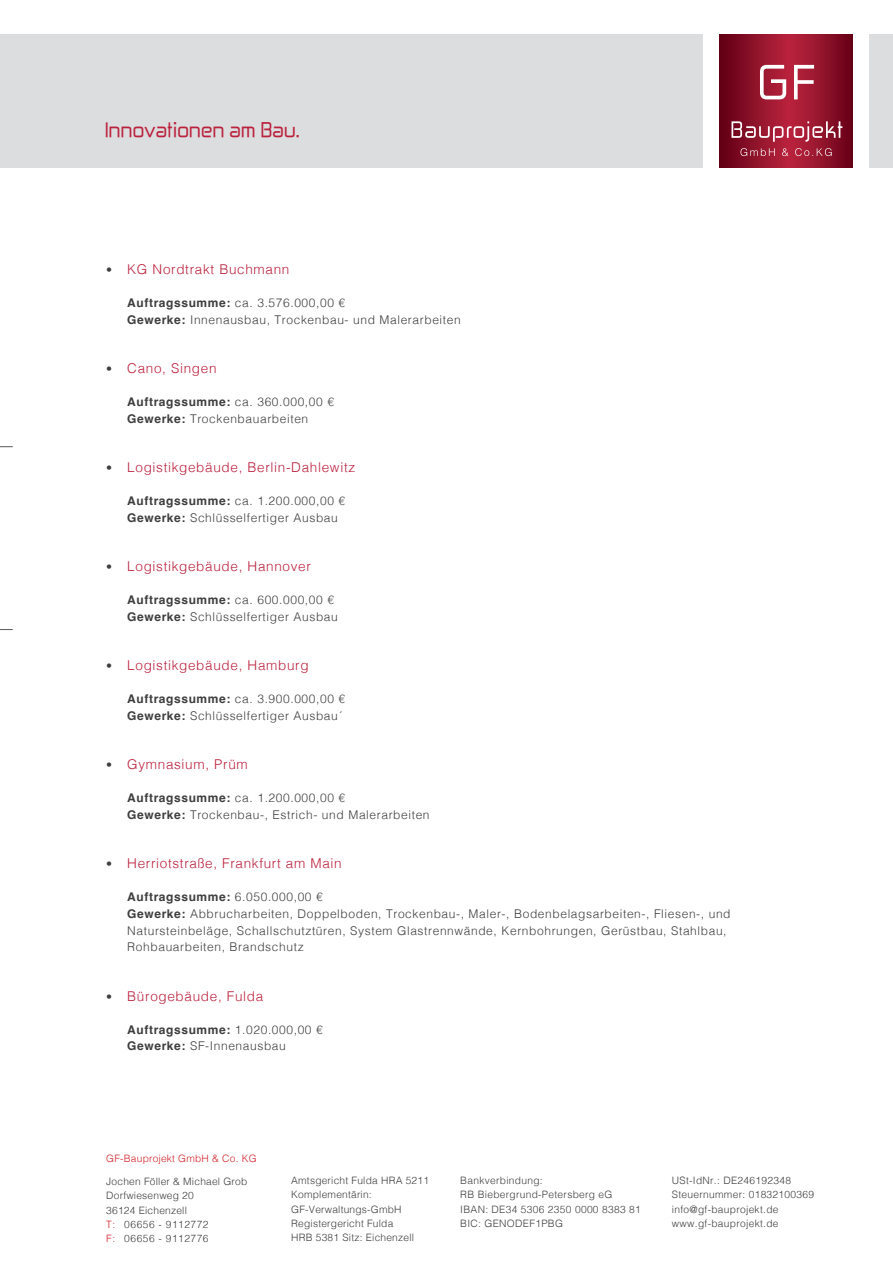
<style>
.page{position:relative;width:893px;height:1263px;background:#fff}
.page>*{position:absolute;margin:0;border:0;box-sizing:border-box;transform-origin:0 0}
.t1{font:18px "Zekton";letter-spacing:.02em;color:#bb213c}
.t2{font:300 13.5px "Helvetica";letter-spacing:.05em;color:#bb213c}
.t3{font:300 12px/16.5px "Helvetica";letter-spacing:.05em;color:#3e3e3f}
.t4{font:300 10.2px/14.2px "Helvetica";letter-spacing:.03em;color:#3e3e3f}
.t5{font:300 10.2px "Helvetica";letter-spacing:.02em;color:#d32229}
.s1{font-size:12px;color:#3e3e3f}
.s2{font-weight:700}
.s3{color:#d32229}
</style>
<div class="page">
<div style="left:0;top:35px;width:702px;height:133px;background:#dcdddf"></div>
<svg style="left:0;top:446px;width:13px;height:1px"></svg>
<svg style="left:0;top:629px;width:13px;height:1px"></svg>
<svg style="left:719px;top:34px;width:134px;height:134px;background:#890f27"></svg>
<svg style="left:760px;top:65px;width:54px;height:34px"></svg>
<svg style="left:740px;top:148px;width:92px;height:8px"></svg>
<svg style="left:731px;top:121px;width:111px;height:21px;background:#af4b5e"></svg>
<div style="left:870px;top:34px;width:23px;height:134px;background:#dcdddf"></div>
<h1 class="t1" style="left:105px;top:118px;width:196px">Innovationen am Bau.</h1>
<p class="t2" style="left:106px;top:258px;width:185px"><span class="s1">•</span> KG Nordtrakt Buchmann</p>
<p class="t3" style="left:127px;top:294px;width:335px"><span class="s2">Auftragssumme:</span> ca. 3.576.000,00 €<br><span class="s2">Gewerke:</span> Innenausbau, Trockenbau- und Malerarbeiten</p>
<p class="t2" style="left:106px;top:357px;width:112px"><span class="s1">•</span> Cano, Singen</p>
<p class="t3" style="left:127px;top:393px;width:208px"><span class="s2">Auftragssumme:</span> ca. 360.000,00 €<br><span class="s2">Gewerke:</span> Trockenbauarbeiten</p>
<p class="t2" style="left:106px;top:456px;width:250px"><span class="s1">•</span> Logistikgebäude, Berlin-Dahlewitz</p>
<p class="t3" style="left:127px;top:492px;width:219px"><span class="s2">Auftragssumme:</span> ca. 1.200.000,00 €<br><span class="s2">Gewerke:</span> Schlüsselfertiger Ausbau</p>
<p class="t2" style="left:106px;top:555px;width:206px"><span class="s1">•</span> Logistikgebäude, Hannover</p>
<p class="t3" style="left:127px;top:591px;width:212px"><span class="s2">Auftragssumme:</span> ca. 600.000,00 €<br><span class="s2">Gewerke:</span> Schlüsselfertiger Ausbau</p>
<p class="t2" style="left:106px;top:654px;width:204px"><span class="s1">•</span> Logistikgebäude, Hamburg</p>
<p class="t3" style="left:127px;top:690px;width:219px"><span class="s2">Auftragssumme:</span> ca. 3.900.000,00 €<br><span class="s2">Gewerke:</span> Schlüsselfertiger Ausbau´</p>
<p class="t2" style="left:106px;top:753px;width:143px"><span class="s1">•</span> Gymnasium, Prüm</p>
<p class="t3" style="left:127px;top:789px;width:304px"><span class="s2">Auftragssumme:</span> ca. 1.200.000,00 €<br><span class="s2">Gewerke:</span> Trockenbau-, Estrich- und Malerarbeiten</p>
<p class="t2" style="left:106px;top:852px;width:237px"><span class="s1">•</span> Herriotstraße, Frankfurt am Main</p>
<p class="t3" style="left:127px;top:888px;width:605px"><span class="s2">Auftragssumme:</span> 6.050.000,00 €<br><span class="s2">Gewerke:</span> Abbrucharbeiten, Doppelboden, Trockenbau-, Maler-, Bodenbelagsarbeiten-, Fliesen-, und Natursteinbeläge, Schallschutztüren, System Glastrennwände, Kernbohrungen, Gerüstbau, Stahlbau, Rohbauarbeiten, Brandschutz</p>
<p class="t2" style="left:106px;top:984px;width:159px"><span class="s1">•</span> Bürogebäude, Fulda</p>
<p class="t3" style="left:127px;top:1020px;width:197px"><span class="s2">Auftragssumme:</span> 1.020.000,00 €<br><span class="s2">Gewerke:</span> SF-Innenausbau</p>
<p class="t5" style="left:106px;top:1149px;width:152px">GF-Bauprojekt GmbH &amp; Co. KG</p>
<p class="t4" style="left:106px;top:1174px;width:142px">Jochen Föller &amp; Michael Grob<br>Dorfwiesenweg 20<br>36124 Eichenzell<br><span class="s3">T:</span> 06656 - 9112772<br><span class="s3">F:</span> 06656 - 9112776</p>
<p class="t4" style="left:291px;top:1173px;width:139px">Amtsgericht Fulda HRA 5211<br>Komplementärin:<br>GF-Verwaltungs-GmbH<br>Registergericht Fulda<br>HRB 5381 Sitz: Eichenzell</p>
<p class="t4" style="left:460px;top:1173px;width:182px">Bankverbindung:<br>RB Biebergrund-Petersberg eG<br>IBAN: DE34 5306 2350 0000 8383 81<br>BIC: GENODEF1PBG</p>
<p class="t4" style="left:672px;top:1173px;width:144px">USt-IdNr.: DE246192348<br>Steuernummer: 01832100369 info@gf-bauprojekt.de www.gf-bauprojekt.de</p>
</div>
